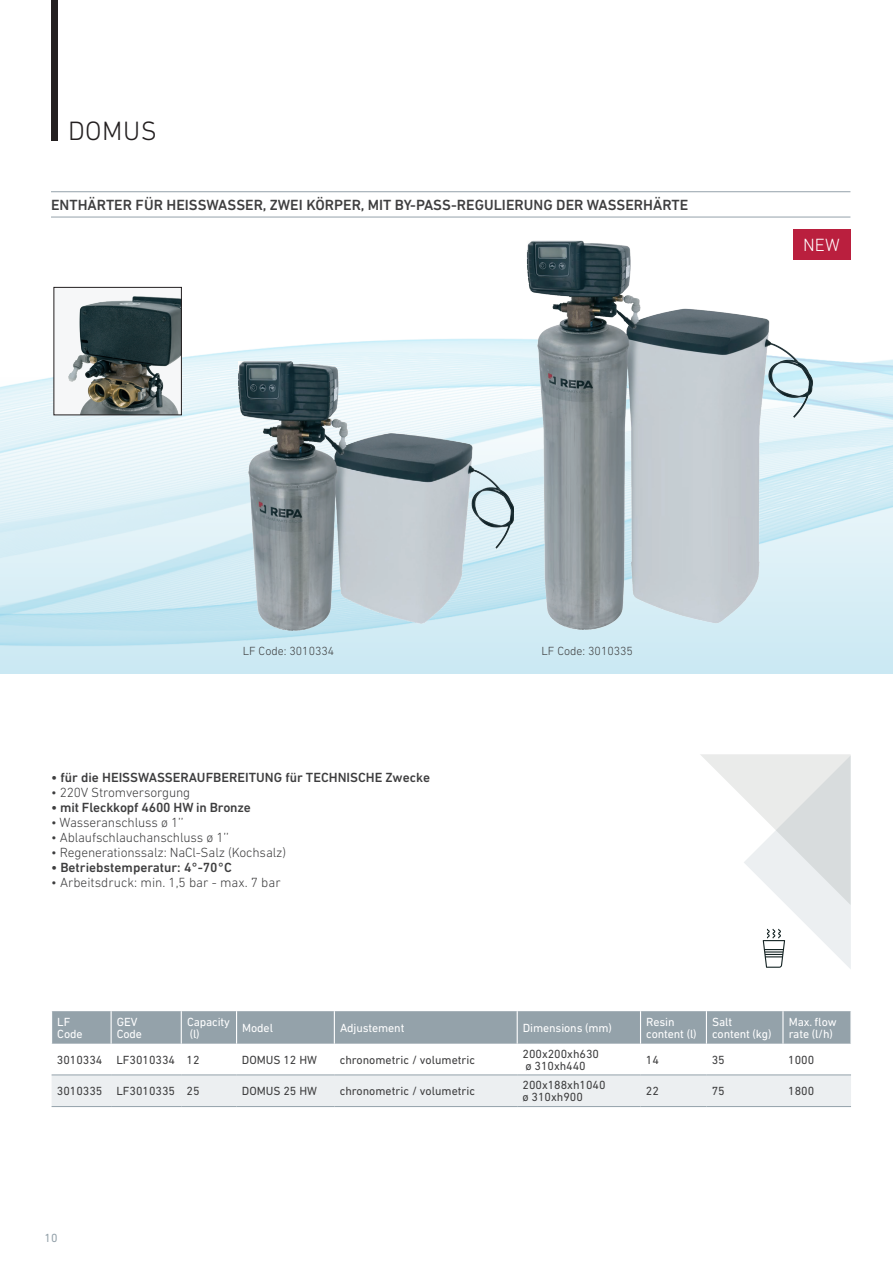
<style>
.page{position:relative;width:893px;height:1263px;background:#fff}
.page>*{position:absolute;margin:0;border:0;box-sizing:border-box;transform-origin:0 0}
.t1{font:300 27px "DIN Next LT Pro";letter-spacing:.02em;color:#231f20}
.t2{font:300 18px "DIN Next LT Pro";color:#fff}
.t3{font:500 15px "DIN Next LT Pro";color:#3e3e3f}
.t4{font:300 13.5px "DIN Next LT Pro";letter-spacing:-.01em;color:#3e3e3f}
.t5{font:500 13.5px "DIN Next LT Pro";color:#3e3e3f}
.t6{font:12px/12px "DIN Next LT Pro";color:#3e3e3f}
.t7{font:12px/12px "DIN Next LT Pro";letter-spacing:-.01em;color:#fff}
.t8{font:300 12px "DIN Next LT Pro";color:#3e3e3f}
.t9{font:12px "DIN Next LT Pro";color:#94a2aa}
</style>
<div class="page">
<img style="left:53px;top:240px;width:840px;height:136px">
<svg style="left:0;top:376px;width:893px;height:298px;background:#d6edf5"></svg>
<hr style="left:51px;top:191px;width:799px;height:1px;background:#94a2aa">
<hr style="left:51px;top:217px;width:799px;height:1px;background:#94a2aa">
<div style="left:54px;top:287px;width:127px;height:128px;background:#f6f7f8"></div>
<img style="left:69px;top:296px;width:111px;height:117px">
<div style="left:54px;top:287px;width:128px;height:128px;border:1px solid #231f20"></div>
<img style="left:238px;top:362px;width:276px;height:268px">
<svg style="left:52px;top:1011px;width:798px;height:33px;background:#95a3ab"></svg>
<div style="left:52px;top:1075px;width:799px;height:31px;background:#eceff1"></div>
<hr style="left:111px;top:1011px;width:1px;height:33px;background:#fff">
<hr style="left:181px;top:1011px;width:1px;height:33px;background:#fff">
<hr style="left:236px;top:1011px;width:1px;height:33px;background:#fff">
<hr style="left:334px;top:1011px;width:1px;height:33px;background:#fff">
<hr style="left:517px;top:1011px;width:1px;height:33px;background:#fff">
<hr style="left:640px;top:1011px;width:1px;height:33px;background:#fff">
<hr style="left:706px;top:1011px;width:1px;height:33px;background:#fff">
<hr style="left:782px;top:1011px;width:1px;height:33px;background:#fff">
<hr style="left:181px;top:1074px;width:56px;height:1px;background:#94a2aa">
<hr style="left:181px;top:1106px;width:56px;height:1px;background:#94a2aa">
<hr style="left:237px;top:1074px;width:97px;height:1px;background:#94a2aa">
<hr style="left:334px;top:1074px;width:183px;height:1px;background:#94a2aa">
<hr style="left:517px;top:1074px;width:123px;height:1px;background:#94a2aa">
<hr style="left:640px;top:1074px;width:66px;height:1px;background:#94a2aa">
<hr style="left:706px;top:1074px;width:77px;height:1px;background:#94a2aa">
<hr style="left:783px;top:1074px;width:68px;height:1px;background:#94a2aa">
<hr style="left:237px;top:1106px;width:97px;height:1px;background:#94a2aa">
<hr style="left:334px;top:1106px;width:183px;height:1px;background:#94a2aa">
<hr style="left:517px;top:1106px;width:123px;height:1px;background:#94a2aa">
<hr style="left:640px;top:1106px;width:66px;height:1px;background:#94a2aa">
<hr style="left:706px;top:1106px;width:77px;height:1px;background:#94a2aa">
<hr style="left:783px;top:1106px;width:68px;height:1px;background:#94a2aa">
<hr style="left:52px;top:1074px;width:59px;height:1px;background:#94a2aa">
<hr style="left:111px;top:1074px;width:70px;height:1px;background:#94a2aa">
<hr style="left:52px;top:1106px;width:59px;height:1px;background:#94a2aa">
<hr style="left:111px;top:1106px;width:70px;height:1px;background:#94a2aa">
<div style="left:51px;top:0;width:6px;height:140px;background:#231f20"></div>
<img style="left:526px;top:240px;width:288px;height:391px">
<svg style="left:700px;top:754px;width:151px;height:215px"></svg>
<div style="left:793px;top:229px;width:57px;height:30px;background:#ba1f3e"></div>
<h1 class="t1" style="left:68px;top:116px;width:90px">DOMUS</h1>
<p class="t3" style="left:51px;top:196px;width:639px">ENTHÄRTER FÜR HEISSWASSER, ZWEI KÖRPER, MIT BY-PASS-REGULIERUNG DER WASSERHÄRTE</p>
<h2 class="t2" style="left:803px;top:234px;width:38px">NEW</h2>
<p class="t8" style="left:243px;top:644px;width:93px">LF Code: 3010334</p>
<p class="t8" style="left:541px;top:644px;width:93px">LF Code: 3010335</p>
<p class="t5" style="left:51px;top:769px;width:381px">• für die HEISSWASSERAUFBEREITUNG für TECHNISCHE Zwecke</p>
<p class="t4" style="left:51px;top:784px;width:141px">• 220V Stromversorgung</p>
<p class="t5" style="left:51px;top:799px;width:201px">• mit Fleckkopf 4600 HW in Bronze</p>
<p class="t4" style="left:51px;top:814px;width:134px">• Wasseranschluss ø 1’’</p>
<p class="t4" style="left:51px;top:829px;width:179px">• Ablaufschlauchanschluss ø 1’’</p>
<p class="t4" style="left:51px;top:844px;width:237px">• Regenerationssalz: NaCl-Salz (Kochsalz)</p>
<p class="t5" style="left:51px;top:859px;width:182px">• Betriebstemperatur: 4°-70°C</p>
<p class="t4" style="left:51px;top:874px;width:231px">• Arbeitsdruck: min. 1,5 bar - max. 7 bar</p>
<p class="t7" style="left:57px;top:1016px;width:27px">LF<br>Code</p>
<p class="t7" style="left:117px;top:1016px;width:27px">GEV<br>Code</p>
<p class="t7" style="left:187px;top:1016px;width:45px">Capacity (l)</p>
<p class="t7" style="left:242px;top:1022px;width:32px">Model</p>
<p class="t7" style="left:340px;top:1022px;width:66px">Adjustement</p>
<p class="t7" style="left:523px;top:1022px;width:91px">Dimensions (mm)</p>
<p class="t7" style="left:646px;top:1016px;width:52px">Resin content (l)</p>
<p class="t7" style="left:712px;top:1016px;width:61px">Salt content (kg)</p>
<p class="t7" style="left:789px;top:1016px;width:49px">Max. flow rate (l/h)</p>
<p class="t6" style="left:57px;top:1053px;width:144px">3010334 LF3010334 12</p>
<p class="t6" style="left:242px;top:1053px;width:77px">DOMUS 12 HW</p>
<p class="t6" style="left:340px;top:1053px;width:137px">chronometric / volumetric</p>
<p class="t6" style="left:522px;top:1047px;width:78px">200x200xh630 ø 310xh440</p>
<p class="t6" style="left:646px;top:1053px;width:15px">14</p>
<p class="t6" style="left:712px;top:1053px;width:15px">35</p>
<p class="t6" style="left:788px;top:1053px;width:28px">1000</p>
<p class="t6" style="left:57px;top:1085px;width:144px">3010335 LF3010335 25</p>
<p class="t6" style="left:242px;top:1085px;width:77px">DOMUS 25 HW</p>
<p class="t6" style="left:340px;top:1085px;width:137px">chronometric / volumetric</p>
<p class="t6" style="left:522px;top:1079px;width:85px">200x188xh1040 ø 310xh900</p>
<p class="t6" style="left:646px;top:1085px;width:15px">22</p>
<p class="t6" style="left:712px;top:1085px;width:15px">75</p>
<p class="t6" style="left:788px;top:1085px;width:28px">1800</p>
<p class="t9" style="left:45px;top:1231px;width:15px">10</p>
</div>
